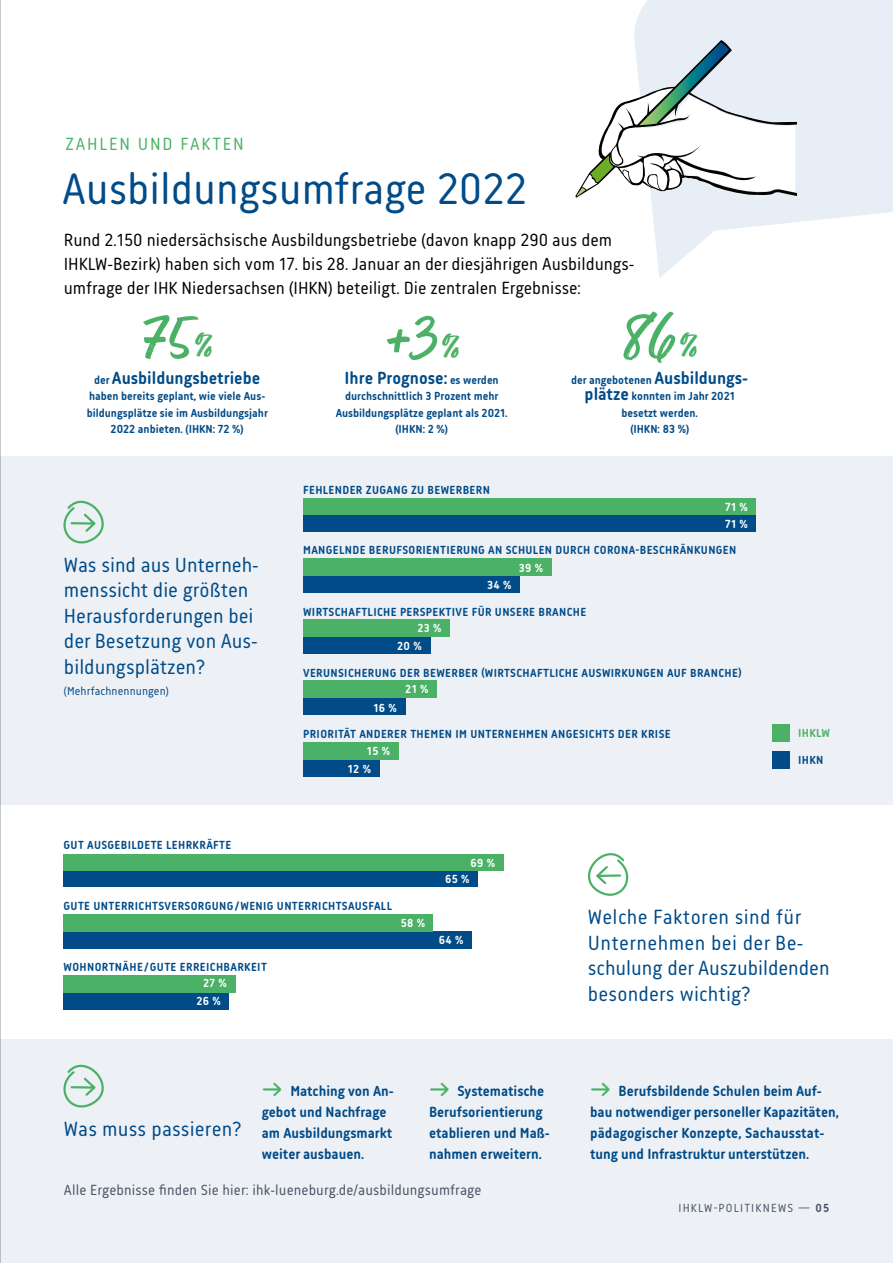
<style>
.page{position:relative;width:893px;height:1263px;background:#fff}
.page>*{position:absolute;margin:0;border:0;box-sizing:border-box;transform-origin:0 0}
.t1{font:700 66.9px "Turbinado";color:#4bb166;scale:.88 1}
.t2{font:700 66.9px "Turbinado";color:#4bb166}
.t3{font:45px "Korb";color:#004b88}
.t4{font:21px/25.5px "Korb";color:#004b88}
.t5{font:21px "Korb";letter-spacing:.02em;color:#004b88}
.t6{font:18px/24px "Korb";color:#000}
.t7{font:700 18px "Korb";color:#004b88}
.t8{font:18px "Korb";letter-spacing:.1em;color:#4bb166}
.t9{font:700 15px/21px "Korb";color:#004b88}
.t10{font:15px "Korb";letter-spacing:.01em;color:#485464}
.t11{font:700 12px "Korb";letter-spacing:.03em;color:#004b88}
.t12{font:700 12px/16.5px "Korb";color:#004b88;text-align:center}
.t13{font:700 12px "Korb";letter-spacing:.03em;color:#fff}
.t14{font:12px "Korb";letter-spacing:.1em;color:#485464}
.t15{font:12px "Korb";letter-spacing:.01em;color:#004b88}
.t16{font:700 12px "Korb";letter-spacing:.03em;color:#4bb166}
.s1{font-size:43.35px}
.s2{font-size:12px}
.s3{font-size:18px}
.s4{font-weight:400;font-size:30px;color:#4bb166}
.s5{font-weight:700}
</style>
<div class="page">
<div style="left:0;top:1040px;width:893px;height:223px;background:#edf0f5"></div>
<div style="left:0;top:456px;width:893px;height:349px;background:#edf0f5"></div>
<svg style="left:634px;top:0;width:259px;height:278px;fill:#e8eef5"></svg>
<svg style="left:575px;top:40px;width:222px;height:158px"></svg>
<svg style="left:63px;top:500px;width:41px;height:44px"></svg>
<div style="left:303px;top:698px;width:102px;height:17px;background:#004b88"></div>
<div style="left:303px;top:681px;width:134px;height:17px;background:#4bb166"></div>
<div style="left:303px;top:636px;width:128px;height:17px;background:#004b88"></div>
<div style="left:303px;top:619px;width:147px;height:17px;background:#4bb166"></div>
<div style="left:303px;top:576px;width:217px;height:17px;background:#004b88"></div>
<div style="left:303px;top:559px;width:249px;height:17px;background:#4bb166"></div>
<div style="left:303px;top:759px;width:77px;height:17px;background:#004b88"></div>
<div style="left:303px;top:742px;width:96px;height:17px;background:#4bb166"></div>
<div style="left:303px;top:515px;width:453px;height:17px;background:#004b88"></div>
<div style="left:303px;top:498px;width:453px;height:17px;background:#4bb166"></div>
<div style="left:63px;top:992px;width:166px;height:17px;background:#004b88"></div>
<div style="left:63px;top:975px;width:173px;height:17px;background:#4bb166"></div>
<div style="left:63px;top:931px;width:409px;height:17px;background:#004b88"></div>
<div style="left:63px;top:914px;width:370px;height:17px;background:#4bb166"></div>
<div style="left:63px;top:870px;width:415px;height:17px;background:#004b88"></div>
<div style="left:63px;top:854px;width:441px;height:16px;background:#4bb166"></div>
<svg style="left:587px;top:853px;width:42px;height:43px"></svg>
<svg style="left:63px;top:1064px;width:41px;height:44px"></svg>
<div style="left:773px;top:752px;width:17px;height:17px;background:#004b88"></div>
<div style="left:773px;top:725px;width:17px;height:17px;background:#4bb166"></div>
<hr style="left:0;top:0;width:1px;height:1263px;background:#485464">
<p class="t8" style="left:66px;top:133px;width:180px">ZAHLEN UND FAKTEN</p>
<p class="t3" style="left:62px;top:163px;width:466px">Ausbildungsumfrage 2022</p>
<p class="t6" style="left:64px;top:228px;width:572px">Rund 2.150 niedersächsische Ausbildungsbetriebe (davon knapp 290 aus dem<br>IHKLW-Bezirk) haben sich vom 17. bis 28. Januar an der diesjährigen Ausbildungs-</p>
<p class="t6" style="left:64px;top:276px;width:519px">umfrage der IHK Niedersachsen (IHKN) beteiligt. Die zentralen Ergebnisse:</p>
<p class="t1" style="left:140px;top:300px;width:82px">–75<span class="s1">%</span></p>
<p class="t1" style="left:386px;top:301px;width:83px">+3<span class="s1">%</span></p>
<p class="t7" style="left:345px;top:367px;width:156px">Ihre Prognose: <span class="s2">es werden</span></p>
<p class="t12" style="left:345px;top:388px;width:155px">durchschnittlich 3 Prozent mehr</p>
<p class="t12" style="left:336px;top:404px;width:174px">Ausbildungsplätze geplant als 2021.</p>
<p class="t11" style="left:395px;top:422px;width:54px">(IHKN: 2 %)</p>
<p class="t7" style="left:94px;top:367px;width:168px"><span class="s2">der</span> Ausbildungsbetriebe</p>
<p class="t12" style="left:87px;top:388px;width:183px">haben bereits geplant, wie viele Aus&shy;bildungsplätze sie im Ausbildungsjahr<br>2022 anbieten. (IHKN: 72 %)</p>
<p class="t11" style="left:303px;top:483px;width:188px">FEHLENDER ZUGANG ZU BEWERBERN</p>
<p class="t2" style="left:624px;top:299px;width:74px">86<span class="s1">%</span></p>
<p class="t12" style="left:571px;top:371px;width:178px">der angebotenen <span class="s3">Ausbildungs&shy;plätze</span> konnten im Jahr 2021</p>
<p class="t12" style="left:621px;top:404px;width:78px">besetzt werden.</p>
<p class="t11" style="left:630px;top:422px;width:60px">(IHKN: 83 %)</p>
<p class="t13" style="left:725px;top:500px;width:24px">71 %</p>
<p class="t13" style="left:725px;top:517px;width:24px">71 %</p>
<p class="t4" style="left:64px;top:552px;width:196px">Was sind aus Unterneh&shy;menssicht die größten<br>Herausforderungen bei</p>
<p class="t4" style="left:64px;top:628px;width:195px">der Besetzung von Aus-</p>
<p class="t4" style="left:64px;top:654px;width:142px">bildungsplätzen?</p>
<p class="t15" style="left:64px;top:684px;width:106px">(Mehrfachnennungen)</p>
<p class="t11" style="left:64px;top:838px;width:169px">GUT AUSGEBILDETE LEHRKRÄFTE</p>
<p class="t11" style="left:303px;top:543px;width:435px">MANGELNDE BERUFSORIENTIERUNG AN SCHULEN DURCH CORONA-BESCHRÄNKUNGEN</p>
<p class="t13" style="left:487px;top:578px;width:26px">34 %</p>
<p class="t13" style="left:519px;top:561px;width:26px">39 %</p>
<p class="t11" style="left:303px;top:605px;width:285px">WIRTSCHAFTLICHE PERSPEKTIVE FÜR UNSERE BRANCHE</p>
<p class="t13" style="left:417px;top:621px;width:26px">23 %</p>
<p class="t13" style="left:397px;top:639px;width:26px">20 %</p>
<p class="t13" style="left:405px;top:683px;width:25px">21 %</p>
<p class="t11" style="left:303px;top:666px;width:440px">VERUNSICHERUNG DER BEWERBER (WIRTSCHAFTLICHE AUSWIRKUNGEN AUF BRANCHE)</p>
<p class="t13" style="left:373px;top:701px;width:25px">16 %</p>
<p class="t13" style="left:367px;top:744px;width:25px">15 %</p>
<p class="t13" style="left:348px;top:762px;width:25px">12 %</p>
<p class="t11" style="left:303px;top:727px;width:369px">PRIORITÄT ANDERER THEMEN IM UNTERNEHMEN ANGESICHTS DER KRISE</p>
<p class="t13" style="left:470px;top:856px;width:26px">69 %</p>
<p class="t13" style="left:445px;top:872px;width:26px">65 %</p>
<p class="t16" style="left:798px;top:726px;width:33px">IHKLW</p>
<p class="t11" style="left:798px;top:753px;width:27px">IHKN</p>
<p class="t11" style="left:64px;top:899px;width:330px">GUTE UNTERRICHTSVERSORGUNG/WENIG UNTERRICHTSAUSFALL</p>
<p class="t13" style="left:401px;top:916px;width:26px">58 %</p>
<p class="t11" style="left:64px;top:960px;width:205px">WOHNORTNÄHE/GUTE ERREICHBARKEIT</p>
<p class="t13" style="left:203px;top:976px;width:25px">27 %</p>
<p class="t13" style="left:196px;top:994px;width:26px">26 %</p>
<p class="t13" style="left:439px;top:933px;width:26px">64 %</p>
<p class="t4" style="left:64px;top:1116px;width:179px">Was muss passieren?</p>
<p class="t9" style="left:262px;top:1080px;width:133px"><span class="s4">→</span> Matching von An&shy;gebot und Nachfrage am Ausbildungsmarkt weiter ausbauen.</p>
<p class="t9" style="left:429px;top:1080px;width:122px"><span class="s4">→</span> Systematische<br>Berufsorientierung etablieren und Maß&shy;nahmen erweitern.</p>
<p class="t10" style="left:64px;top:1181px;width:419px">Alle Ergebnisse finden Sie hier: ihk-lueneburg.de/ausbildungsumfrage</p>
<p class="t5" style="left:588px;top:905px;width:215px">Welche Faktoren sind für</p>
<p class="t4" style="left:588px;top:930px;width:243px">Unternehmen bei der Be&shy;schulung der Auszubildenden besonders wichtig?</p>
<p class="t9" style="left:590px;top:1080px;width:233px"><span class="s4">→</span> Berufsbildende Schulen beim Auf-</p>
<p class="t9" style="left:590px;top:1101px;width:250px">bau notwendiger personeller Kapazitäten, pädagogischer Konzepte, Sachausstat&shy;tung und Infrastruktur unterstützen.</p>
<p class="t14" style="left:678px;top:1201px;width:152px">IHKLW-POLITIKNEWS — <span class="s5">05</span></p>
</div>
